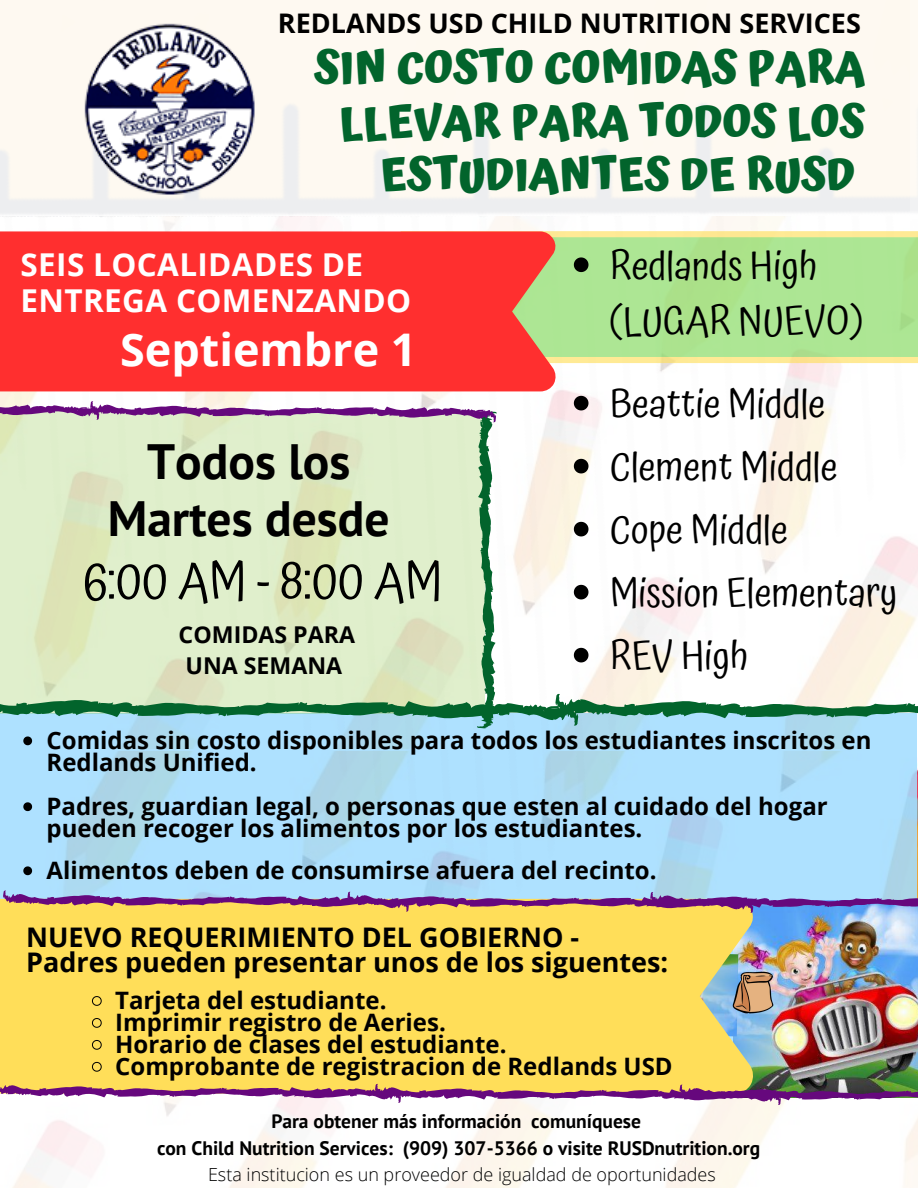
<style>
.page{position:relative;width:918px;height:1188px;background:#fff}
.page>*{position:absolute;margin:0;border:0;box-sizing:border-box;transform-origin:0 0}
.t1{font:51px "Atma";color:#000}
.t2{font:700 49.5px/56.4px "PT Sans";color:#000;text-align:center}
.t3{font:700 45px/53.7px "Atma";color:#02642c;text-align:right}
.t4{font:700 45px "Open Sans";color:#fff}
.t5{font:39px/63px "Atma";color:#000}
.t6{font:700 31.5px/36px "Open Sans";letter-spacing:.01em;color:#fff}
.t7{font:700 27px/24.6px "Open Sans";color:#000}
.t8{font:700 24px/21.9px "Open Sans";color:#000}
.t9{font:700 23.1px/31.5px "Open Sans";color:#000}
.t10{font:700 19.5px/27.5px "PT Sans";color:#000;text-align:center}
.t11{font:300 18px "Open Sans";color:#000}
</style>
<div class="page">
<svg style="left:13px;top:1106px;width:905px;height:82px"></svg>
<img style="left:754px;top:939px;width:164px;height:143px">
<img style="left:0;top:216px;width:918px;height:723px">
<div style="left:0;top:0;width:918px;height:215px;background:linear-gradient(to bottom,#fffbf1,#f8f5f1)"></div>
<div style="left:910px;top:0;width:8px;height:212px;background:#fefaf4"></div>
<img style="left:80px;top:18px;width:179px;height:180px">
<svg style="left:556px;top:231px;width:362px;height:132px;fill:#ade694"></svg>
<div style="left:0;top:231px;width:556px;height:160px;background:#ff2f2f"></div>
<div style="left:0;top:899px;width:754px;height:183px;background:#ffde59"></div>
<img style="left:733px;top:972px;width:40px;height:42px">
<svg style="left:0;top:1082px;width:918px;height:24px"></svg>
<svg style="left:23px;top:736px;width:9px;height:9px"></svg>
<svg style="left:23px;top:802px;width:9px;height:9px"></svg>
<svg style="left:23px;top:866px;width:9px;height:9px"></svg>
<svg style="left:2px;top:890px;width:916px;height:23px"></svg>
<svg style="left:574px;top:257px;width:14px;height:15px"></svg>
<svg style="left:0;top:396px;width:918px;height:333px"></svg>
<svg style="left:91px;top:996px;width:11px;height:10px"></svg>
<svg style="left:91px;top:1017px;width:11px;height:11px"></svg>
<svg style="left:91px;top:1039px;width:11px;height:11px"></svg>
<svg style="left:91px;top:1061px;width:11px;height:11px"></svg>
<p class="t7" style="left:278px;top:10px;width:585px">REDLANDS USD CHILD NUTRITION SERVICES</p>
<h3 class="t3" style="left:314px;top:41px;width:552px">SIN COSTO COMIDAS PARA<br>LLEVAR PARA TODOS LOS<br>ESTUDIANTES DE RUSD</h3>
<h3 class="t6" style="left:21px;top:246px;width:392px">SEIS LOCALIDADES DE<br>ENTREGA COMENZANDO</h3>
<h3 class="t4" style="left:120px;top:318px;width:298px">Septiembre 1</h3>
<h2 class="t2" style="left:108px;top:433px;width:283px">Todos los<br>Martes desde</h2>
<h1 class="t1" style="left:83px;top:551px;width:361px">6:00 AM - 8:00 AM</h1>
<p class="t9" style="left:179px;top:618px;width:178px">COMIDAS PARA<br>UNA SEMANA</p>
<h3 class="t5" style="left:610px;top:234px;width:209px">Redlands High</h3>
<h3 class="t5" style="left:610px;top:289px;width:255px">(LUGAR NUEVO)</h3>
<h3 class="t5" style="left:610px;top:372px;width:289px">Beattie Middle<br>Clement Middle<br>Cope Middle<br>Mission Elementary<br>REV High</h3>
<p class="t8" style="left:47px;top:729px;width:826px">Comidas sin costo disponibles para todos los estudiantes inscritos en<br>Redlands Unified.</p>
<p class="t8" style="left:47px;top:794px;width:783px">Padres, guardian legal, o personas que esten al cuidado del hogar pueden recoger los alimentos por los estudiantes.</p>
<p class="t8" style="left:47px;top:858px;width:612px">Alimentos deben de consumirse afuera del recinto.</p>
<p class="t7" style="left:26px;top:925px;width:643px">NUEVO REQUERIMIENTO DEL GOBIERNO -<br>Padres pueden presentar unos de los siguentes:</p>
<p class="t8" style="left:115px;top:989px;width:559px">Tarjeta del estudiante.<br>Imprimir registro de Aeries.<br>Horario de clases del estudiante.<br>Comprobante de registracion de Redlands USD</p>
<p class="t10" style="left:157px;top:1107px;width:605px">Para obtener más información comuníquese<br>con Child Nutrition Services: (909) 307-5366 o visite RUSDnutrition.org</p>
<p class="t11" style="left:208px;top:1162px;width:509px">Esta institucion es un proveedor de igualdad de oportunidades</p>
</div>
